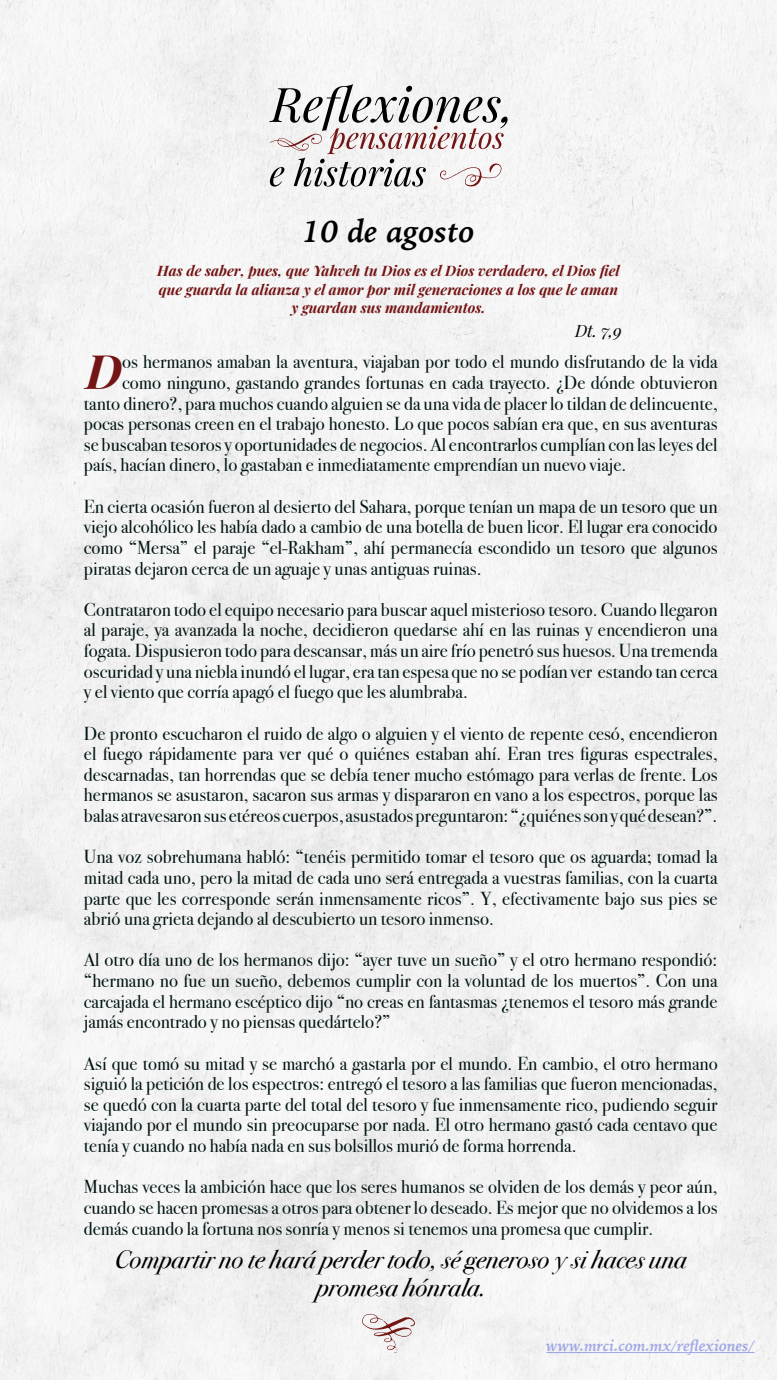
<style>
.page{position:relative;width:777px;height:1380px;background:#fff}
.page>*{position:absolute;margin:0;border:0;box-sizing:border-box;transform-origin:0 0}
.t1{font:italic 700 47.31px "Playfair Display";color:#741515}
.t2{font:italic 700 31.25px "Iowan Old Style";color:#000}
.t3{font:italic 25.62px/28.1px "Bodoni Svty Two ITCTT";color:#000;text-align:center}
.t4{font:18.75px/20.6px "Bodoni Svty Two ITCTT";color:#021414;text-align:justify}
.t5{font:italic 16.88px "Playfair Display";color:#000}
.t6{font:italic 700 15.62px "Iowan Old Style";color:#4f5cd6}
.t7{font:italic 700 14.38px/18.8px "Playfair Display";color:#741515;text-align:center}
</style>
<div class="page">
<div style="left:0;top:0;width:776px;height:1380px;background:#f2f2f2"></div>
<svg style="left:269px;top:84px;width:238px;height:103px"></svg>
<svg style="left:361px;top:1314px;width:54px;height:39px"></svg>
<hr style="left:546px;top:1352px;width:208px;height:1px;background:#4f5cd6">
<h2 class="t2" style="left:302px;top:204px;width:174px">10 de agosto</h2>
<p class="t7" style="left:157px;top:260px;width:464px">Has de saber, pues, que Yahveh tu Dios es el Dios verdadero, el Dios fiel que guarda la alianza y el amor por mil generaciones a los que le aman y guardan sus mandamientos.</p>
<p class="t5" style="left:574px;top:318px;width:48px">Dt. 7,9</p>
<h1 class="t1" style="left:86px;top:334px;width:38px">D</h1>
<p class="t4" style="left:122px;top:350px;width:596px">os hermanos amaban la aventura, viajaban por todo el mundo disfrutando de la vida</p>
<p class="t4" style="left:122px;top:370px;width:596px">como ninguno, gastando grandes fortunas en cada trayecto. ¿De dónde obtuvieron</p>
<p class="t4" style="left:84px;top:391px;width:635px">tanto dinero?, para muchos cuando alguien se da una vida de placer lo tildan de delincuente,</p>
<p class="t4" style="left:84px;top:412px;width:634px">pocas personas creen en el trabajo honesto. Lo que pocos sabían era que, en sus aventuras</p>
<p class="t4" style="left:84px;top:432px;width:635px">se buscaban tesoros y oportunidades de negocios. Al encontrarlos cumplían con las leyes del</p>
<p class="t4" style="left:84px;top:453px;width:543px">país, hacían dinero, lo gastaban e inmediatamente emprendían un nuevo viaje.</p>
<p class="t4" style="left:84px;top:494px;width:635px">En cierta ocasión fueron al desierto del Sahara, porque tenían un mapa de un tesoro que un viejo alcohólico les había dado a cambio de una botella de buen licor. El lugar era conocido como “Mersa” el paraje “el-Rakham”, ahí permanecía escondido un tesoro que algunos piratas dejaron cerca de un aguaje y unas antiguas ruinas.</p>
<p class="t4" style="left:84px;top:597px;width:635px">Contrataron todo el equipo necesario para buscar aquel misterioso tesoro. Cuando llegaron al paraje, ya avanzada la noche, decidieron quedarse ahí en las ruinas y encendieron una fogata. Dispusieron todo para descansar, más un aire frío penetró sus huesos. Una tremenda oscuridad y una niebla inundó el lugar, era tan espesa que no se podían ver estando tan cerca y el viento que corría apagó el fuego que les alumbraba.</p>
<p class="t4" style="left:84px;top:721px;width:635px">De pronto escucharon el ruido de algo o alguien y el viento de repente cesó, encendieron el fuego rápidamente para ver qué o quiénes estaban ahí. Eran tres figuras espectrales, descarnadas, tan horrendas que se debía tener mucho estómago para verlas de frente. Los hermanos se asustaron, sacaron sus armas y dispararon en vano a los espectros, porque las balas atravesaron sus etéreos cuerpos, asustados preguntaron: “¿quiénes son y qué desean?”.</p>
<p class="t4" style="left:84px;top:845px;width:635px">Una voz sobrehumana habló: “tenéis permitido tomar el tesoro que os aguarda; tomad la mitad cada uno, pero la mitad de cada uno será entregada a vuestras familias, con la cuarta parte que les corresponde serán inmensamente ricos”. Y, efectivamente bajo sus pies se abrió una grieta dejando al descubierto un tesoro inmenso.</p>
<p class="t4" style="left:84px;top:948px;width:634px">Al otro día uno de los hermanos dijo: “ayer tuve un sueño” y el otro hermano respondió: “hermano no fue un sueño, debemos cumplir con la voluntad de los muertos”. Con una carcajada el hermano escéptico dijo “no creas en fantasmas ¿tenemos el tesoro más grande jamás encontrado y no piensas quedártelo?”</p>
<p class="t4" style="left:84px;top:1051px;width:635px">Así que tomó su mitad y se marchó a gastarla por el mundo. En cambio, el otro hermano siguió la petición de los espectros: entregó el tesoro a las familias que fueron mencionadas, se quedó con la cuarta parte del total del tesoro y fue inmensamente rico, pudiendo seguir viajando por el mundo sin preocuparse por nada. El otro hermano gastó cada centavo que tenía y cuando no había nada en sus bolsillos murió de forma horrenda.</p>
<p class="t4" style="left:84px;top:1175px;width:634px">Muchas veces la ambición hace que los seres humanos se olviden de los demás y peor aún, cuando se hacen promesas a otros para obtener lo deseado. Es mejor que no olvidemos a los demás cuando la fortuna nos sonría y menos si tenemos una promesa que cumplir.</p>
<h3 class="t3" style="left:115px;top:1244px;width:573px">Compartir no te hará perder todo, sé generoso y si haces una promesa hónrala.</h3>
<p class="t6" style="left:546px;top:1331px;width:210px">www.mrci.com.mx/reflexiones/</p>
</div>
